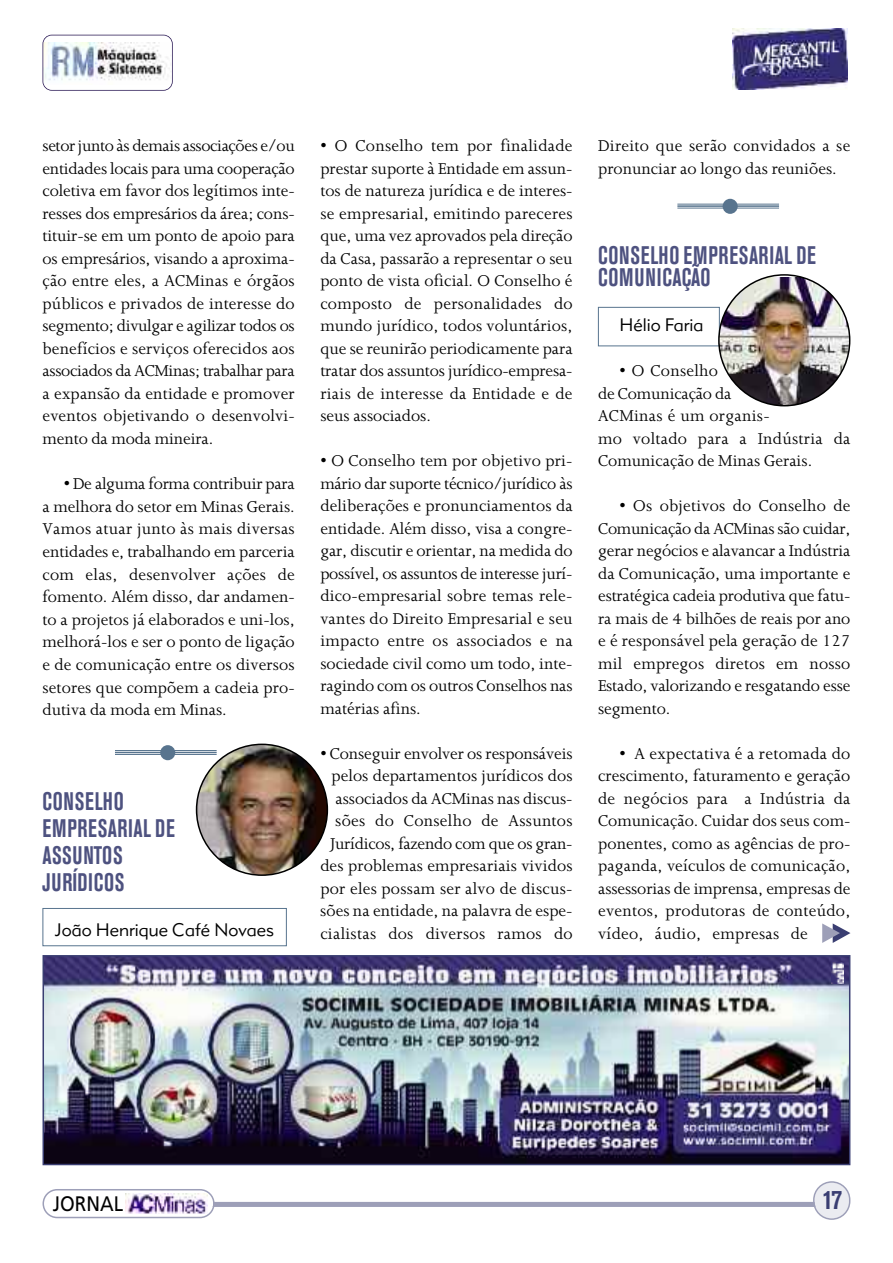
<style>
.page{position:relative;width:893px;height:1263px;background:#fff}
.page>*{position:absolute;margin:0;border:0;box-sizing:border-box;transform-origin:0 0}
.t1{font:700 condensed 27px "Akzidenz Grotesk BE";color:#3a3e72}
.t2{font:700 condensed 25.2px/27px "Akzidenz Grotesk BE";letter-spacing:.035em;color:#4e5280;scale:.83 1}
.t3{font:21px "Frutiger";color:#000;scale:.9 1}
.t4{font:18px/22.5px "Joanna";letter-spacing:.005em;color:#000;text-align:justify}
.t5{font:18px "Metro Lite LT Two";color:#000}
</style>
<div class="page">
<div style="left:52px;top:1202px;width:770px;height:5px;background:#9d9fb8;border-radius:3px"></div>
<svg style="left:813px;top:1181px;width:37px;height:39px"></svg>
<svg style="left:43px;top:1189px;width:172px;height:29px"></svg>
<img style="left:125px;top:1194px;width:83px;height:20px">
<img style="left:46px;top:43px;width:124px;height:38px">
<div style="left:43px;top:35px;width:130px;height:56px;border:2px solid #271652;border-radius:9px"></div>
<img style="left:732px;top:28px;width:115px;height:62px">
<div style="left:43px;top:908px;width:244px;height:38px;border:1px solid #58748e"></div>
<div style="left:598px;top:307px;width:122px;height:39px;border:1px solid #58748e"></div>
<hr style="left:115px;top:750px;width:102px;height:1px;background:#58748e">
<hr style="left:115px;top:752px;width:102px;height:1px;background:#58748e">
<hr style="left:115px;top:754px;width:102px;height:1px;background:#58748e">
<div style="left:160px;top:745px;width:15px;height:15px;background:#58748e;border-radius:50%"></div>
<hr style="left:677px;top:204px;width:102px;height:1px;background:#58748e">
<hr style="left:677px;top:205px;width:102px;height:2px;background:#58748e">
<hr style="left:677px;top:208px;width:102px;height:1px;background:#58748e">
<div style="left:723px;top:199px;width:15px;height:15px;background:#58748e;border-radius:50%"></div>
<img style="left:718px;top:274px;width:132px;height:132px">
<img style="left:196px;top:744px;width:132px;height:132px">
<svg style="left:822px;top:923px;width:28px;height:20px"></svg>
<img style="left:46px;top:958px;width:801px;height:204px">
<div style="left:43px;top:955px;width:807px;height:210px;border:2px solid #3a3e72"></div>
<img style="left:831px;top:963px;width:12px;height:20px">
<p class="t4" style="left:43px;top:136px;width:254px">setor junto às demais associações e/ou entidades locais para uma cooperação coletiva em favor dos legítimos inte&shy;resses dos empresários da área; cons&shy;tituir-se em um ponto de apoio para os empresários, visando a aproxima&shy;ção entre eles, a ACMinas e órgãos públicos e privados de interesse do segmento; divulgar e agilizar todos os benefícios e serviços oferecidos aos associados da ACMinas; trabalhar para a expansão da entidade e promover eventos objetivando o desenvolvi&shy;mento da moda mineira.</p>
<p class="t4" style="left:43px;top:474px;width:254px;text-indent:21px">• De alguma forma contribuir para a melhora do setor em Minas Gerais.<br>Vamos atuar junto às mais diversas entidades e, trabalhando em parceria com elas, desenvolver ações de fomento. Além disso, dar andamen&shy;to a projetos já elaborados e uni-los, melhorá-los e ser o ponto de ligação e de comunicação entre os diversos setores que compõem a cadeia pro&shy;dutiva da moda em Minas.</p>
<h2 class="t2" style="left:42px;top:790px;width:161px">CONSELHO<br>EMPRESARIAL DE<br>ASSUNTOS<br>JURÍDICOS</h2>
<p class="t5" style="left:55px;top:919px;width:220px">João Henrique Café Novaes</p>
<p class="t4" style="left:320px;top:136px;width:254px">• O Conselho tem por finalidade prestar suporte à Entidade em assun&shy;tos de natureza jurídica e de interes&shy;se empresarial, emitindo pareceres que, uma vez aprovados pela direção da Casa, passarão a representar o seu ponto de vista oficial. O Conselho é composto de personalidades do mundo jurídico, todos voluntários, que se reunirão periodicamente para tratar dos assuntos jurídico-empresa&shy;riais de interesse da Entidade e de seus associados.</p>
<p class="t4" style="left:320px;top:451px;width:254px">• O Conselho tem por objetivo pri&shy;mário dar suporte técnico/jurídico às deliberações e pronunciamentos da entidade. Além disso, visa a congre&shy;gar, discutir e orientar, na medida do possível, os assuntos de interesse jurí&shy;dico-empresarial sobre temas rele&shy;vantes do Direito Empresarial e seu impacto entre os associados e na sociedade civil como um todo, inte&shy;ragindo com os outros Conselhos nas matérias afins.</p>
<p class="t4" style="left:320px;top:744px;width:254px;text-align:right">• Conseguir envolver os responsáveis pelos departamentos jurídicos dos associados da ACMinas nas discus&shy;sões do Conselho de Assuntos Jurídicos, fazendo com que os gran&shy;des problemas empresariais vividos por eles possam ser alvo de discus&shy;sões na entidade, na palavra de espe&shy;cialistas dos diversos ramos do</p>
<p class="t4" style="left:598px;top:136px;width:254px">Direito que serão convidados a se pronunciar ao longo das reuniões.</p>
<h2 class="t2" style="left:598px;top:246px;width:264px;line-height:22.5px">CONSELHO EMPRESARIAL DE<br>COMUNICAÇÃO</h2>
<p class="t5" style="left:619px;top:314px;width:85px">Hélio Faria</p>
<p class="t4" style="left:598px;top:361px;width:254px;text-align:left;text-indent:21px">• O Conselho<br>de Comunicação da<br>ACMinas é um organis-<br>mo voltado para a Indústria da<br>Comunicação de Minas Gerais.</p>
<p class="t4" style="left:598px;top:496px;width:254px;text-indent:21px">• Os objetivos do Conselho de Comunicação da ACMinas são cuidar, gerar negócios e alavancar a Indústria da Comunicação, uma importante e estratégica cadeia produtiva que fatu&shy;ra mais de 4 bilhões de reais por ano e é responsável pela geração de 127 mil empregos diretos em nosso Estado, valorizando e resgatando esse segmento.</p>
<p class="t4" style="left:598px;top:744px;width:254px;text-indent:21px">• A expectativa é a retomada do crescimento, faturamento e geração de negócios para a Indústria da Comunicação. Cuidar dos seus com&shy;ponentes, como as agências de pro&shy;paganda, veículos de comunicação, assessorias de imprensa, empresas de eventos, produtoras de conteúdo, vídeo, áudio, empresas de</p>
<p class="t3" style="left:53px;top:1195px;width:80px">JORNAL</p>
<h1 class="t1" style="left:822px;top:1190px;width:21px">17</h1>
</div>
